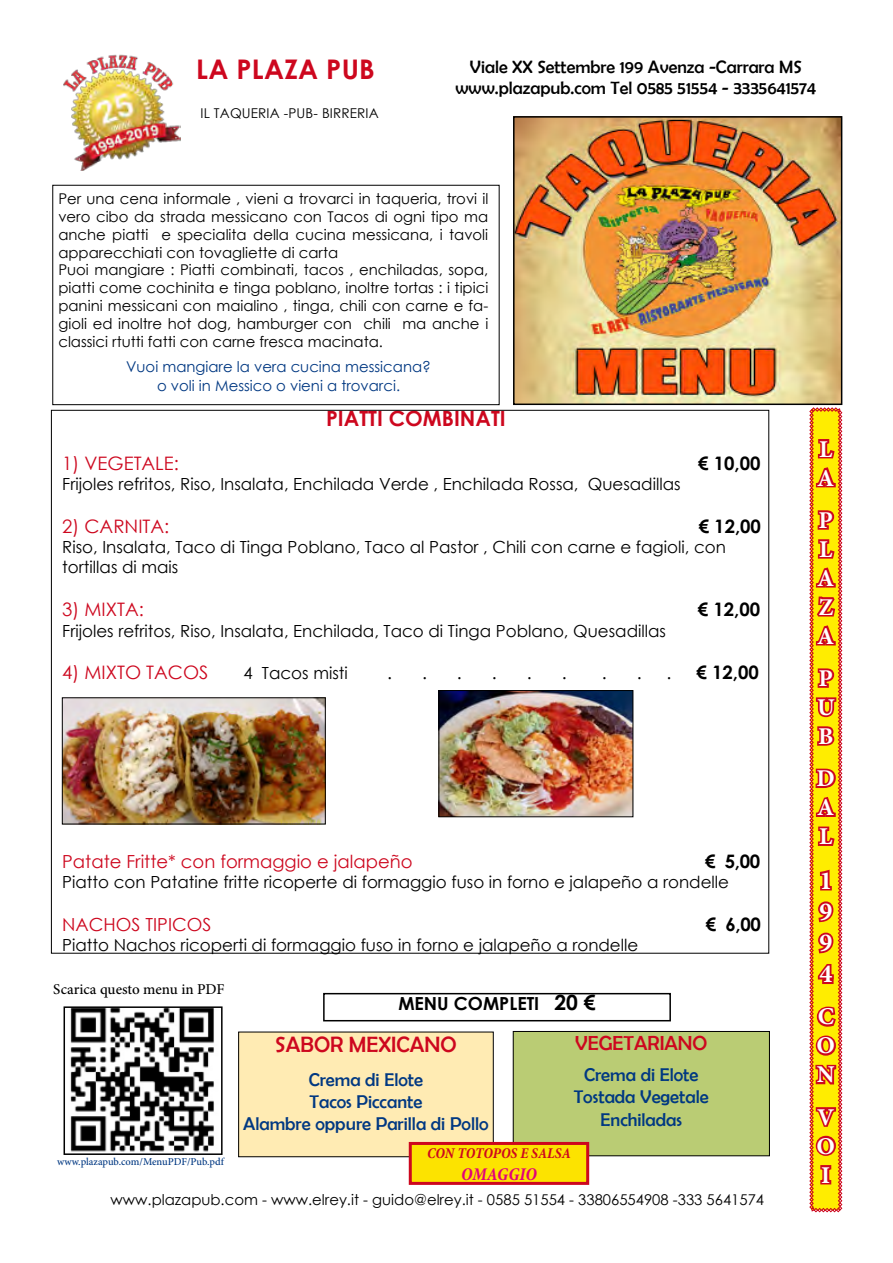
<style>
.page{position:relative;width:893px;height:1263px;background:#fff}
.page>*{position:absolute;margin:0;border:0;box-sizing:border-box;transform-origin:0 0}
.t1{font:700 27px "Century Gothic";letter-spacing:.01em;color:#cd071e}
.t2{font:700 25.95px/31.2px "Minion Pro";color:#fff;text-align:justify}
.t3{font:700 24.15px/29px "Minion Pro";color:#fff;text-align:justify}
.t4{font:22.2px "Berlin Sans FB";color:#cd071e}
.t5{font:700 21px "Century Gothic";color:#cd071e}
.t6{font:20.4px "Berlin Sans FB";color:#cd071e}
.t7{font:18.6px/22.2px "Berlin Sans FB";color:#003882;text-align:center}
.t8{font:18.6px "Century Gothic";color:#cd071e}
.t9{font:700 18.6px "Century Gothic";color:#000}
.t10{font:18px/21.6px "Berlin Sans FB";color:#000;text-align:center}
.t11{font:18px "Century Gothic";color:#cd071e}
.t12{font:700 18px "Century Gothic";color:#000}
.t13{font:18px "Century Gothic";color:#000}
.t14{font:italic 700 condensed 18px "Minion Pro";color:#e2007a}
.t15{font:16.65px/20.1px "Century Gothic";color:#000}
.t16{font:500 15px "Minion Pro";color:#000}
.t17{font:italic 700 condensed 15px "Minion Pro";color:#cd071e}
.t18{font:14.85px/17.9px "Century Gothic";color:#000}
.t19{font:14.85px/18.6px "Century Gothic";color:#003882;text-align:center}
.t20{font:13.5px "Century Gothic";letter-spacing:.01em;color:#000}
.t21{font:500 10.5px "Minion Pro";color:#003882}
.s1{font-size:21px}
</style>
<div class="page">
<img style="left:64px;top:700px;width:259px;height:122px">
<div style="left:52px;top:185px;width:447px;height:220px;border:1px solid #000"></div>
<img style="left:516px;top:119px;width:323px;height:283px">
<div style="left:513px;top:116px;width:329px;height:289px;border:2px solid #000"></div>
<div style="left:323px;top:993px;width:348px;height:28px;border:2px solid #000"></div>
<div style="left:513px;top:1031px;width:256px;height:125px;background:#bacc74"></div>
<div style="left:513px;top:1031px;width:257px;height:125px;border:1px solid #000"></div>
<img style="left:70px;top:1009px;width:144px;height:143px">
<div style="left:64px;top:1006px;width:159px;height:149px;border:2px solid #000"></div>
<div style="left:239px;top:1032px;width:254px;height:125px;background:#ffebb3"></div>
<div style="left:410px;top:1143px;width:178px;height:40px;background:#fce300"></div>
<div style="left:409px;top:1142px;width:180px;height:43px;border:3px solid #cd071e"></div>
<img style="left:63px;top:54px;width:117px;height:117px">
<img style="left:441px;top:692px;width:190px;height:123px">
<div style="left:439px;top:690px;width:194px;height:127px;border:1px solid #000"></div>
<svg style="left:809px;top:407px;width:33px;height:805px;background:#ec9a1e"></svg>
<h1 class="t1" style="left:196px;top:49px;width:180px">LA PLAZA PUB</h1>
<p class="t20" style="left:201px;top:104px;width:180px">IL TAQUERIA -PUB- BIRRERIA</p>
<p class="t10" style="left:455px;top:56px;width:362px">Viale XX Settembre 199 Avenza -Carrara MS www.plazapub.com Tel 0585 51554 - 3335641574</p>
<p class="t18" style="left:58px;top:190px;width:431px">Per una cena informale , vieni a trovarci in taqueria, trovi il vero cibo da strada messicano con Tacos di ogni tipo ma anche piatti e specialita della cucina messicana, i tavoli apparecchiati con tovagliette di carta<br>Puoi mangiare : Piatti combinati, tacos , enchiladas, sopa, piatti come cochinita e tinga poblano, inoltre tortas : i tipici panini messicani con maialino , tinga, chili con carne e fa&shy;gioli ed inoltre hot dog, hamburger con chili ma anche i classici rtutti fatti con carne fresca macinata.</p>
<p class="t19" style="left:126px;top:357px;width:306px">Vuoi mangiare la vera cucina messicana? o voli in Messico o vieni a trovarci.</p>
<h3 class="t5" style="left:326px;top:403px;width:181px">PIATTI COMBINATI</h3>
<p class="t8" style="left:62px;top:451px;width:118px">1) VEGETALE:</p>
<p class="t9" style="left:698px;top:449px;width:64px">€ 10,00</p>
<p class="t15" style="left:62px;top:474px;width:620px">Frijoles refritos, Riso, Insalata, Enchilada Verde , Enchilada Rossa, Quesadillas</p>
<p class="t8" style="left:62px;top:513px;width:109px">2) CARNITA:</p>
<p class="t9" style="left:699px;top:512px;width:64px">€ 12,00</p>
<p class="t15" style="left:62px;top:536px;width:665px">Riso, Insalata, Taco di Tinga Poblano, Taco al Pastor , Chili con carne e fagioli, con tortillas di mais</p>
<p class="t8" style="left:62px;top:597px;width:83px">3) MIXTA:</p>
<p class="t9" style="left:698px;top:596px;width:64px">€ 12,00</p>
<p class="t15" style="left:62px;top:620px;width:605px">Frijoles refritos, Riso, Insalata, Enchilada, Taco di Tinga Poblano, Quesadillas</p>
<p class="t8" style="left:62px;top:659px;width:148px">4) MIXTO TACOS</p>
<p class="t15" style="left:243px;top:662px;width:106px">4 Tacos misti</p>
<p class="t13" style="left:387px;top:660px;width:6px">.</p>
<p class="t13" style="left:422px;top:660px;width:6px">.</p>
<p class="t13" style="left:457px;top:660px;width:6px">.</p>
<p class="t13" style="left:492px;top:660px;width:6px">.</p>
<p class="t13" style="left:527px;top:660px;width:6px">.</p>
<p class="t13" style="left:562px;top:660px;width:6px">.</p>
<p class="t13" style="left:602px;top:660px;width:6px">.</p>
<p class="t13" style="left:637px;top:660px;width:6px">.</p>
<p class="t13" style="left:667px;top:660px;width:6px">.</p>
<p class="t9" style="left:697px;top:658px;width:64px">€ 12,00</p>
<p class="t11" style="left:62px;top:849px;width:352px">Patate Fritte* con formaggio e jalapeño</p>
<p class="t9" style="left:705px;top:847px;width:56px">€ 5,00</p>
<p class="t15" style="left:62px;top:872px;width:668px">Piatto con Patatine fritte ricoperte di formaggio fuso in forno e jalapeño a rondelle</p>
<p class="t11" style="left:62px;top:911px;width:151px">NACHOS TIPICOS</p>
<p class="t9" style="left:706px;top:910px;width:56px">€ 6,00</p>
<p class="t15" style="left:62px;top:934px;width:578px">Piatto Nachos ricoperti di formaggio fuso in forno e jalapeño a rondelle</p>
<p class="t16" style="left:53px;top:979px;width:173px">Scarica questo menu in PDF</p>
<p class="t12" style="left:398px;top:990px;width:199px">MENU COMPLETI <span class="s1">20 €</span></p>
<h3 class="t6" style="left:575px;top:1032px;width:134px">VEGETARIANO</h3>
<p class="t7" style="left:574px;top:1063px;width:137px">Crema di Elote<br>Tostada Vegetale<br>Enchiladas</p>
<h3 class="t4" style="left:275px;top:1032px;width:183px">SABOR MEXICANO</h3>
<p class="t7" style="left:243px;top:1068px;width:247px">Crema di Elote<br>Tacos Piccante<br>Alambre oppure Parilla di Pollo</p>
<p class="t17" style="left:427px;top:1143px;width:145px">CON TOTOPOS E SALSA</p>
<p class="t14" style="left:461px;top:1161px;width:77px">OMAGGIO</p>
<p class="t18" style="left:111px;top:1191px;width:655px">www.plazapub.com - www.elrey.it - guido@elrey.it - 0585 51554 - 33806554908 -333 5641574</p>
<p class="t21" style="left:57px;top:1154px;width:168px">www.plazapub.com/MenuPDF/Pub.pdf</p>
<h3 class="t3" style="left:817px;top:434px;width:19px">L<br>A</h3>
<h3 class="t3" style="left:817px;top:505px;width:19px">P L A Z A</h3>
<h3 class="t3" style="left:817px;top:663px;width:19px">P U B</h3>
<h3 class="t3" style="left:817px;top:764px;width:20px">D A L</h3>
<h2 class="t2" style="left:819px;top:864px;width:14px">1<br>9<br>9<br>4</h2>
<h3 class="t3" style="left:817px;top:1002px;width:20px">C O N</h3>
<h3 class="t3" style="left:817px;top:1102px;width:20px">V O I</h3>
</div>
